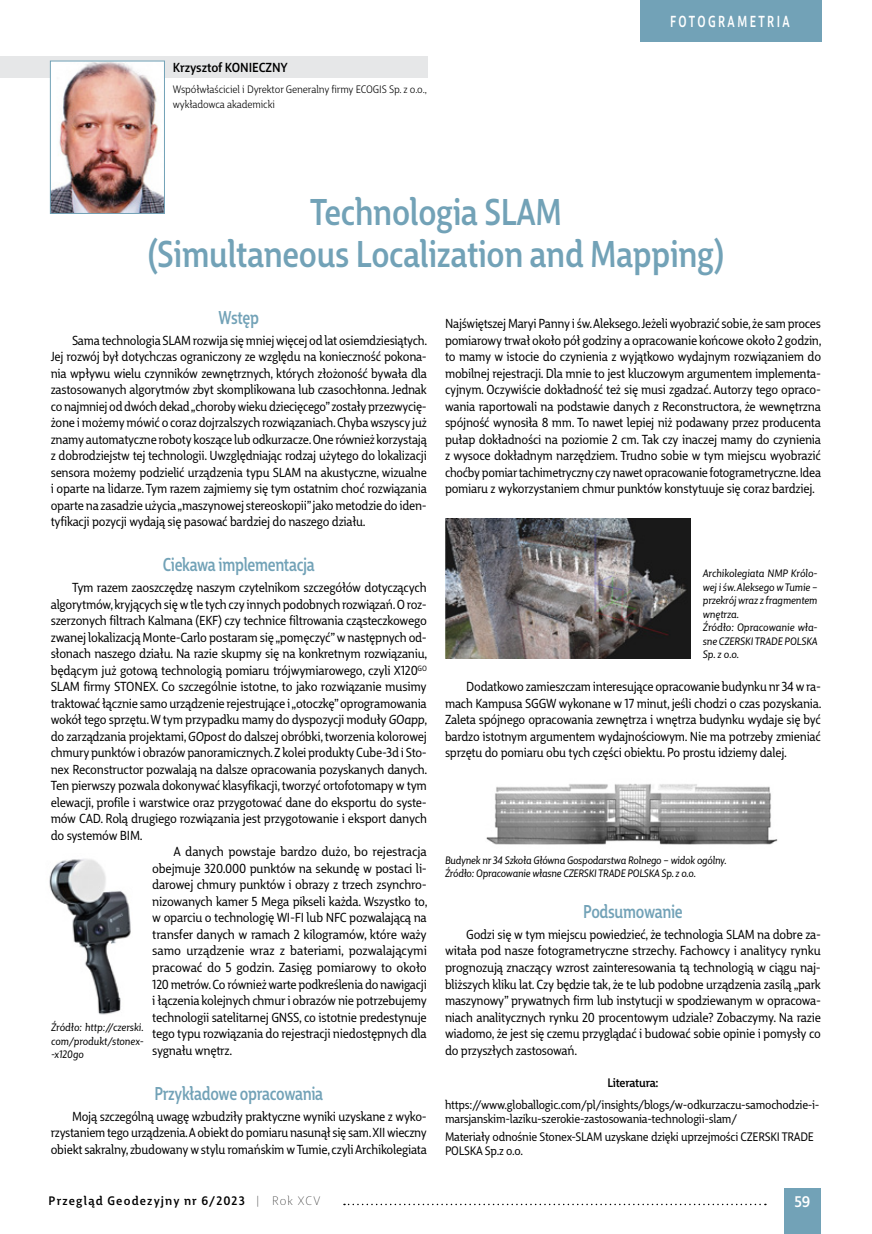
<style>
.page{position:relative;width:872px;height:1234px;background:#fff}
.page>*{position:absolute;margin:0;border:0;box-sizing:border-box;transform-origin:0 0}
.t1{font:500 36.3px/42px "Big City Grotesque Pro";letter-spacing:-.01em;color:#72a2b7;text-align:center;scale:.88 1}
.t2{font:500 18.15px "Big City Grotesque Pro";letter-spacing:-.02em;color:#72a2b7;scale:.83 1}
.t3{font:500 15.6px "Big City Grotesque Pro";letter-spacing:.2em;color:#fff;scale:.77 1}
.t4{font:500 15px "Big City Grotesque Pro";color:#fff}
.t5{font:12.75px/16.5px "Big City Grotesque Pro";letter-spacing:-.02em;color:#000;text-align:justify;scale:.96 1}
.t6{font:12.75px "Big City Grotesque Pro";letter-spacing:-.02em;color:#000}
.t7{font:500 12.75px "Big City Grotesque Pro";letter-spacing:-.005em;color:#000}
.t8{font:12px/14px "Big City Grotesque Pro";letter-spacing:-.02em;color:#000;scale:.96 1}
.t9{font:500 12px "Big City Grotesque Pro";letter-spacing:.09em;color:#000}
.t10{font:500 12px "Big City Grotesque Pro";letter-spacing:.09em;color:#000;scale:.96 1}
.t11{font:italic 10.5px/13.5px "Big City Grotesque Pro";letter-spacing:-.015em;color:#000;text-align:justify}
.t12{font:italic 10.5px/13.5px "Big City Grotesque Pro";letter-spacing:-.015em;color:#000;scale:.95 1}
.t13{font:10.5px/15px "Big City Grotesque Pro";letter-spacing:-.01em;color:#000}
.s1{font-style:italic}
.s2{font-weight:100}
</style>
<div class="page">
<div style="left:784px;top:1188px;width:37px;height:45px;background:#72a2b7"></div>
<svg style="left:344px;top:1203px;width:422px;height:1px"></svg>
<div style="left:640px;top:0;width:181px;height:42px;background:#72a2b7"></div>
<div style="left:0;top:56px;width:427px;height:22px;background:#e6e7e8"></div>
<img style="left:52px;top:63px;width:111px;height:149px">
<div style="left:50px;top:61px;width:115px;height:153px;border:1px solid #72a2b7"></div>
<img style="left:49px;top:859px;width:82px;height:156px">
<img style="left:445px;top:518px;width:245px;height:140px">
<img style="left:486px;top:783px;width:292px;height:62px">
<p class="t7" style="left:173px;top:57px;width:117px">Krzysztof KONIECZNY</p>
<p class="t13" style="left:173px;top:81px;width:256px">Współwłaściciel i Dyrektor Generalny firmy ECOGIS Sp. z o.o., wykładowca akademicki</p>
<p class="t3" style="left:670px;top:8px;width:157px">FOTOGRAMETRIA</p>
<h1 class="t1" style="left:148px;top:188px;width:656px">Technologia SLAM<br>(Simultaneous Localization and Mapping)</h1>
<h2 class="t2" style="left:219px;top:302px;width:50px">Wstęp</h2>
<p class="t5" style="left:51px;top:331px;width:394px;text-indent:21px">Sama technologia SLAM rozwija się mniej więcej od lat osiemdziesiątych.<br>Jej rozwój był dotychczas ograniczony ze względu na konieczność pokona&shy;nia wpływu wielu czynników zewnętrznych, których złożoność bywała dla zastosowanych algorytmów zbyt skomplikowana lub czasochłonna. Jednak co najmniej od dwóch dekad „choroby wieku dziecięcego” zostały przezwycię&shy;żone i możemy mówić o coraz dojrzalszych rozwiązaniach. Chyba wszyscy już znamy automatyczne roboty koszące lub odkurzacze. One również korzystają z dobrodziejstw tej technologii. Uwzględniając rodzaj użytego do lokalizacji sensora możemy podzielić urządzenia typu SLAM na akustyczne, wizualne i oparte na lidarze. Tym razem zajmiemy się tym ostatnim choć rozwiązania oparte na zasadzie użycia „maszynowej stereoskopii” jako metodzie do iden&shy;tyfikacji pozycji wydają się pasować bardziej do naszego działu.</p>
<h2 class="t2" style="left:163px;top:550px;width:185px">Ciekawa implementacja</h2>
<p class="t6" style="left:72px;top:577px;width:356px">Tym razem zaoszczędzę naszym czytelnikom szczegółów dotyczących</p>
<p class="t6" style="left:51px;top:594px;width:377px">algorytmów, kryjących się w tle tych czy innych podobnych rozwiązań. O roz-</p>
<p class="t6" style="left:51px;top:610px;width:377px">szerzonych filtrach Kalmana (EKF) czy technice filtrowania cząsteczkowego</p>
<p class="t6" style="left:51px;top:627px;width:378px">zwanej lokalizacją Monte-Carlo postaram się „pomęczyć” w następnych od-</p>
<p class="t6" style="left:51px;top:643px;width:378px">słonach naszego działu. Na razie skupmy się na konkretnym rozwiązaniu,</p>
<p class="t6" style="left:51px;top:660px;width:378px">będącym już gotową technologią pomiaru trójwymiarowego, czyli X120<sup>GO</sup></p>
<p class="t6" style="left:51px;top:676px;width:377px">SLAM firmy STONEX. Co szczególnie istotne, to jako rozwiązanie musimy</p>
<p class="t6" style="left:51px;top:693px;width:377px">traktować łącznie samo urządzenie rejestrujące i „otoczkę” oprogramowania</p>
<p class="t6" style="left:51px;top:709px;width:378px">wokół tego sprzętu. W tym przypadku mamy do dyspozycji moduły <span class="s1">GOapp</span>,</p>
<p class="t6" style="left:51px;top:726px;width:378px">do zarządzania projektami, <span class="s1">GOpost</span> do dalszej obróbki, tworzenia kolorowej</p>
<p class="t5" style="left:51px;top:743px;width:393px">chmury punktów i obrazów panoramicznych. Z kolei produkty Cube-3d i Sto-</p>
<p class="t6" style="left:51px;top:759px;width:378px">nex Reconstructor pozwalają na dalsze opracowania pozyskanych danych.</p>
<p class="t6" style="left:51px;top:775px;width:378px">Ten pierwszy pozwala dokonywać klasyfikacji, tworzyć ortofotomapy w tym</p>
<p class="t6" style="left:51px;top:792px;width:378px">elewacji, profile i warstwice oraz przygotować dane do eksportu do syste-</p>
<p class="t6" style="left:51px;top:808px;width:378px">mów CAD. Rolą drugiego rozwiązania jest przygotowanie i eksport danych</p>
<p class="t6" style="left:51px;top:825px;width:93px">do systemów BIM.</p>
<p class="t6" style="left:174px;top:841px;width:255px">A danych powstaje bardzo dużo, bo rejestracja</p>
<p class="t6" style="left:152px;top:858px;width:276px">obejmuje 320.000 punktów na sekundę w postaci li-</p>
<p class="t6" style="left:152px;top:874px;width:276px">darowej chmury punktów i obrazy z trzech zsynchro-</p>
<p class="t6" style="left:152px;top:891px;width:277px">nizowanych kamer 5 Mega pikseli każda. Wszystko to,</p>
<p class="t6" style="left:152px;top:907px;width:276px">w oparciu o technologię WI-FI lub NFC pozwalającą na</p>
<p class="t6" style="left:152px;top:924px;width:276px">transfer danych w ramach 2 kilogramów, które waży</p>
<p class="t6" style="left:152px;top:940px;width:276px">samo urządzenie wraz z bateriami, pozwalającymi</p>
<p class="t6" style="left:152px;top:957px;width:276px">pracować do 5 godzin. Zasięg pomiarowy to około</p>
<p class="t5" style="left:152px;top:974px;width:287px">120 metrów. Co również warte podkreślenia do nawigacji</p>
<p class="t6" style="left:152px;top:990px;width:276px">i łączenia kolejnych chmur i obrazów nie potrzebujemy</p>
<p class="t6" style="left:152px;top:1006px;width:276px">technologii satelitarnej GNSS, co istotnie predestynuje</p>
<p class="t6" style="left:152px;top:1023px;width:276px">tego typu rozwiązania do rejestracji niedostępnych dla</p>
<p class="t6" style="left:152px;top:1039px;width:81px">sygnału wnętrz.</p>
<h2 class="t2" style="left:154px;top:1078px;width:205px">Przykładowe opracowania</h2>
<p class="t5" style="left:51px;top:1106px;width:393px;text-indent:21px">Moją szczególną uwagę wzbudziły praktyczne wyniki uzyskane z wyko&shy;rzystaniem tego urządzenia. A obiekt do pomiaru nasunął się sam. XII wieczny obiekt sakralny, zbudowany w stylu romańskim w Tumie, czyli Archikolegiata</p>
<p class="t5" style="left:445px;top:314px;width:394px">Najświętszej Maryi Panny i św. Aleksego. Jeżeli wyobrazić sobie, że sam proces pomiarowy trwał około pół godziny a opracowanie końcowe około 2 godzin, to mamy w istocie do czynienia z wyjątkowo wydajnym rozwiązaniem do mobilnej rejestracji. Dla mnie to jest kluczowym argumentem implementa&shy;cyjnym. Oczywiście dokładność też się musi zgadzać. Autorzy tego opraco&shy;wania raportowali na podstawie danych z Reconstructora, że wewnętrzna spójność wynosiła 8 mm. To nawet lepiej niż podawany przez producenta pułap dokładności na poziomie 2 cm. Tak czy inaczej mamy do czynienia z wysoce dokładnym narzędziem. Trudno sobie w tym miejscu wyobrazić choćby pomiar tachimetryczny czy nawet opracowanie fotogrametryczne. Idea pomiaru z wykorzystaniem chmur punktów konstytuuje się coraz bardziej.</p>
<p class="t11" style="left:703px;top:565px;width:116px;text-align:left">Archikolegiata NMP Królo&shy;wej i św. Aleksego w Tumie – przekrój wraz z fragmentem wnętrza.<br>Źródło: Opracowanie wła&shy;sne CZERSKI TRADE POLSKA<br>Sp. z o.o.</p>
<p class="t5" style="left:445px;top:677px;width:394px;text-indent:21px">Dodatkowo zamieszczam interesujące opracowanie budynku nr 34 w ra&shy;mach Kampusa SGGW wykonane w 17 minut, jeśli chodzi o czas pozyskania.<br>Zaleta spójnego opracowania zewnętrza i wnętrza budynku wydaje się być bardzo istotnym argumentem wydajnościowym. Nie ma potrzeby zmieniać sprzętu do pomiaru obu tych części obiektu. Po prostu idziemy dalej.</p>
<p class="t12" style="left:445px;top:852px;width:298px">Budynek nr 34 Szkoła Główna Gospodarstwa Rolnego – widok ogólny.<br>Źródło: Opracowanie własne CZERSKI TRADE POLSKA Sp. z o.o.</p>
<h2 class="t2" style="left:583px;top:896px;width:122px">Podsumowanie</h2>
<p class="t5" style="left:445px;top:925px;width:393px;text-indent:21px">Godzi się w tym miejscu powiedzieć, że technologia SLAM na dobre za&shy;witała pod nasze fotogrametryczne strzechy. Fachowcy i analitycy rynku prognozują znaczący wzrost zainteresowania tą technologią w ciągu naj&shy;bliższych kliku lat. Czy będzie tak, że te lub podobne urządzenia zasilą „park maszynowy” prywatnych firm lub instytucji w spodziewanym w opracowa&shy;niach analitycznych rynku 20 procentowym udziale? Zobaczymy. Na razie wiadomo, że jest się czemu przyglądać i budować sobie opinie i pomysły co do przyszłych zastosowań.</p>
<p class="t10" style="left:607px;top:1072px;width:55px">Literatura:</p>
<p class="t8" style="left:445px;top:1096px;width:392px">https://www.globallogic.com/pl/insights/blogs/w-odkurzaczu-samochodzie-i&shy;marsjanskim-laziku-szerokie-zastosowania-technologii-slam/</p>
<p class="t8" style="left:445px;top:1128px;width:386px">Materiały odnośnie Stonex-SLAM uzyskane dzięki uprzejmości CZERSKI TRADE<br>POLSKA Sp.z o.o.</p>
<p class="t11" style="left:51px;top:1019px;width:94px">Źródło: http://czerski. com/produkt/stonex--x120go</p>
<p class="t9" style="left:48px;top:1190px;width:273px">Przegląd Geodezyjny nr 6/2023 <span class="s2">| Rok XCV</span></p>
<p class="t4" style="left:794px;top:1189px;width:17px">59</p>
</div>
